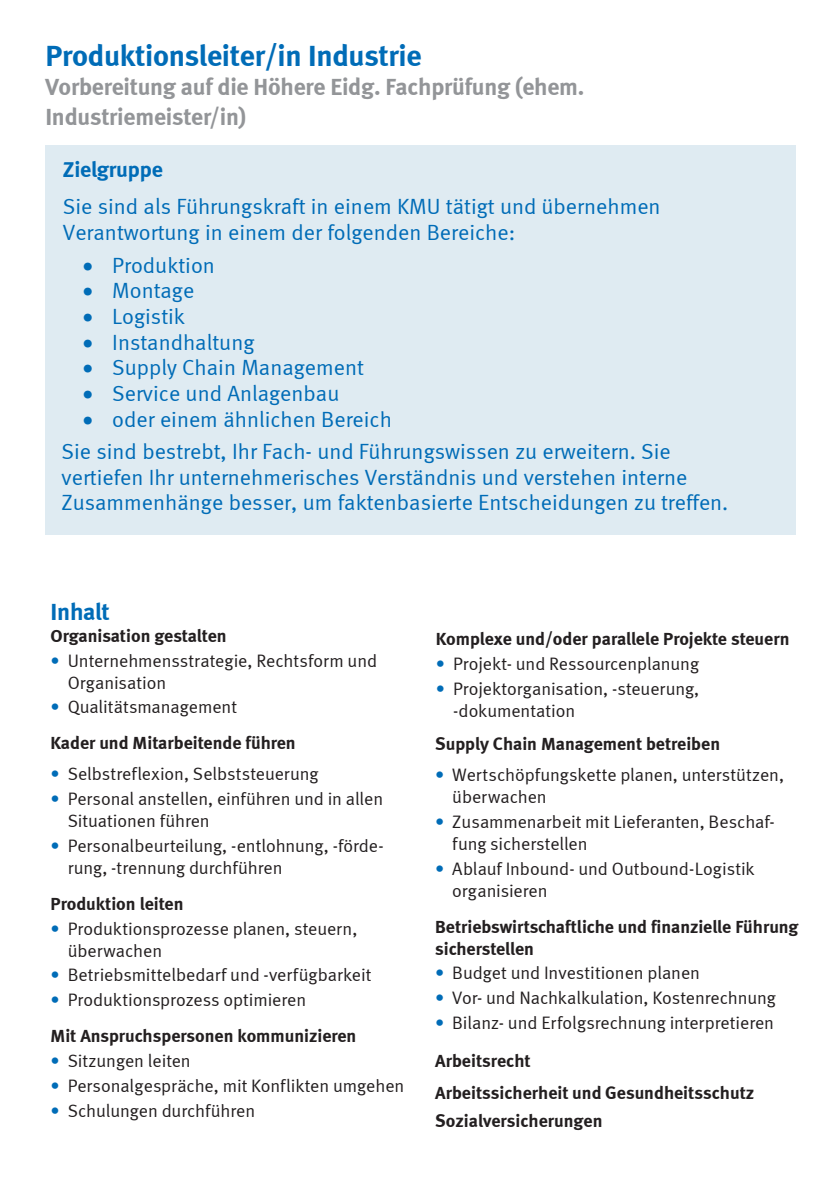
<style>
.page{position:relative;width:840px;height:1191px;background:#fff}
.page>*{position:absolute;margin:0;border:0;box-sizing:border-box;transform-origin:0 0}
.t1{font:30px "Meta Bold LF";letter-spacing:-.01em;color:#006cb7}
.t2{font:24px/30px "Meta Bold LF";letter-spacing:-.01em;color:#939598}
.t3{font:24px "Meta Bold LF";letter-spacing:-.01em;color:#006cb7}
.t4{font:22px/25.6px "Meta Normal LF";color:#006cb7}
.t5{font:22px "Meta Bold LF";letter-spacing:-.01em;color:#006cb7}
.t6{font:18px/22px "Meta Normal LF";letter-spacing:-.005em;color:#231f20}
.t7{font:18px/22px "Meta Bold LF";color:#231f20}
.s1{color:#006cb7}
</style>
<div class="page">
<div style="left:45px;top:145px;width:750px;height:390px;background:#dfebf2"></div>
<h1 class="t1" style="left:45px;top:38px;width:377px">Produktionsleiter/in Industrie</h1>
<h2 class="t2" style="left:45px;top:71px;width:540px">Vorbereitung auf die Höhere Eidg. Fachprüfung (ehem.<br>Industriemeister/in)</h2>
<p class="t5" style="left:63px;top:157px;width:101px">Zielgruppe</p>
<p class="t4" style="left:63px;top:194px;width:599px">Sie sind als Führungskraft in einem KMU tätigt und übernehmen<br>Verantwortung in einem der folgenden Bereiche:</p>
<p class="t4" style="left:83px;top:252px;width:133px">• Produktion</p>
<p class="t4" style="left:83px;top:278px;width:113px">• Montage</p>
<p class="t4" style="left:83px;top:303px;width:103px">• Logistik</p>
<p class="t4" style="left:83px;top:329px;width:173px">• Instandhaltung</p>
<p class="t4" style="left:83px;top:355px;width:282px">• Supply Chain Management</p>
<p class="t4" style="left:83px;top:380px;width:258px">• Service und Anlagenbau</p>
<p class="t4" style="left:62px;top:403px;width:610px;line-height:32px;text-indent:21px">• oder einem ähnlichen Bereich<br>Sie sind bestrebt, Ihr Fach- und Führungswissen zu erweitern. Sie</p>
<p class="t4" style="left:62px;top:464px;width:668px">vertiefen Ihr unternehmerisches Verständnis und verstehen interne<br>Zusammenhänge besser, um faktenbasierte Entscheidungen zu treffen.</p>
<h2 class="t3" style="left:51px;top:597px;width:61px">Inhalt</h2>
<p class="t7" style="left:51px;top:624px;width:177px">Organisation gestalten</p>
<p class="t6" style="left:68px;top:649px;width:311px;text-indent:-17px"><span class="s1">•</span> Unternehmensstrategie, Rechtsform und<br>Organisation</p>
<p class="t6" style="left:51px;top:696px;width:188px"><span class="s1">•</span> Qualitätsmanagement</p>
<p class="t7" style="left:51px;top:732px;width:246px">Kader und Mitarbeitende führen</p>
<p class="t6" style="left:51px;top:762px;width:269px"><span class="s1">•</span> Selbstreflexion, Selbststeuerung</p>
<p class="t6" style="left:68px;top:787px;width:317px;text-indent:-17px"><span class="s1">•</span> Personal anstellen, einführen und in allen<br>Situationen führen</p>
<p class="t6" style="left:68px;top:834px;width:317px;text-indent:-17px"><span class="s1">•</span> Personalbeurteilung, -entlohnung, -förde&shy;rung, -trennung durchführen</p>
<p class="t7" style="left:51px;top:892px;width:134px">Produktion leiten</p>
<p class="t6" style="left:68px;top:917px;width:291px;text-indent:-17px"><span class="s1">•</span> Produktionsprozesse planen, steuern, überwachen</p>
<p class="t6" style="left:51px;top:964px;width:322px"><span class="s1">•</span> Betriebsmittelbedarf und -verfügbarkeit</p>
<p class="t6" style="left:51px;top:988px;width:257px"><span class="s1">•</span> Produktionsprozess optimieren</p>
<p class="t7" style="left:51px;top:1024px;width:307px">Mit Anspruchspersonen kommunizieren</p>
<p class="t6" style="left:51px;top:1049px;width:142px"><span class="s1">•</span> Sitzungen leiten</p>
<p class="t6" style="left:51px;top:1074px;width:355px"><span class="s1">•</span> Personalgespräche, mit Konflikten umgehen</p>
<p class="t6" style="left:51px;top:1099px;width:206px"><span class="s1">•</span> Schulungen durchführen</p>
<p class="t7" style="left:435px;top:627px;width:355px">Komplexe und/oder parallele Projekte steuern</p>
<p class="t6" style="left:435px;top:652px;width:264px"><span class="s1">•</span> Projekt- und Ressourcenplanung</p>
<p class="t6" style="left:452px;top:677px;width:248px;text-indent:-17px"><span class="s1">•</span> Projektorganisation, -steuerung, -dokumentation</p>
<p class="t7" style="left:435px;top:732px;width:286px">Supply Chain Management betreiben</p>
<p class="t6" style="left:452px;top:763px;width:333px;text-indent:-17px"><span class="s1">•</span> Wertschöpfungskette planen, unterstützen, überwachen</p>
<p class="t6" style="left:452px;top:810px;width:324px;text-indent:-17px"><span class="s1">•</span> Zusammenarbeit mit Lieferanten, Beschaf&shy;fung sicherstellen</p>
<p class="t6" style="left:452px;top:857px;width:304px;text-indent:-17px"><span class="s1">•</span> Ablauf Inbound- und Outbound-Logistik organisieren</p>
<p class="t7" style="left:435px;top:915px;width:364px">Betriebswirtschaftliche und finanzielle Führung sicherstellen</p>
<p class="t6" style="left:435px;top:962px;width:266px"><span class="s1">•</span> Budget und Investitionen planen</p>
<p class="t6" style="left:435px;top:986px;width:342px"><span class="s1">•</span> Vor- und Nachkalkulation, Kostenrechnung</p>
<p class="t6" style="left:435px;top:1011px;width:340px"><span class="s1">•</span> Bilanz- und Erfolgsrechnung interpretieren</p>
<p class="t7" style="left:435px;top:1049px;width:97px">Arbeitsrecht</p>
<p class="t7" style="left:435px;top:1078px;width:320px;line-height:28px">Arbeitssicherheit und Gesundheitsschutz<br>Sozialversicherungen</p>
</div>
